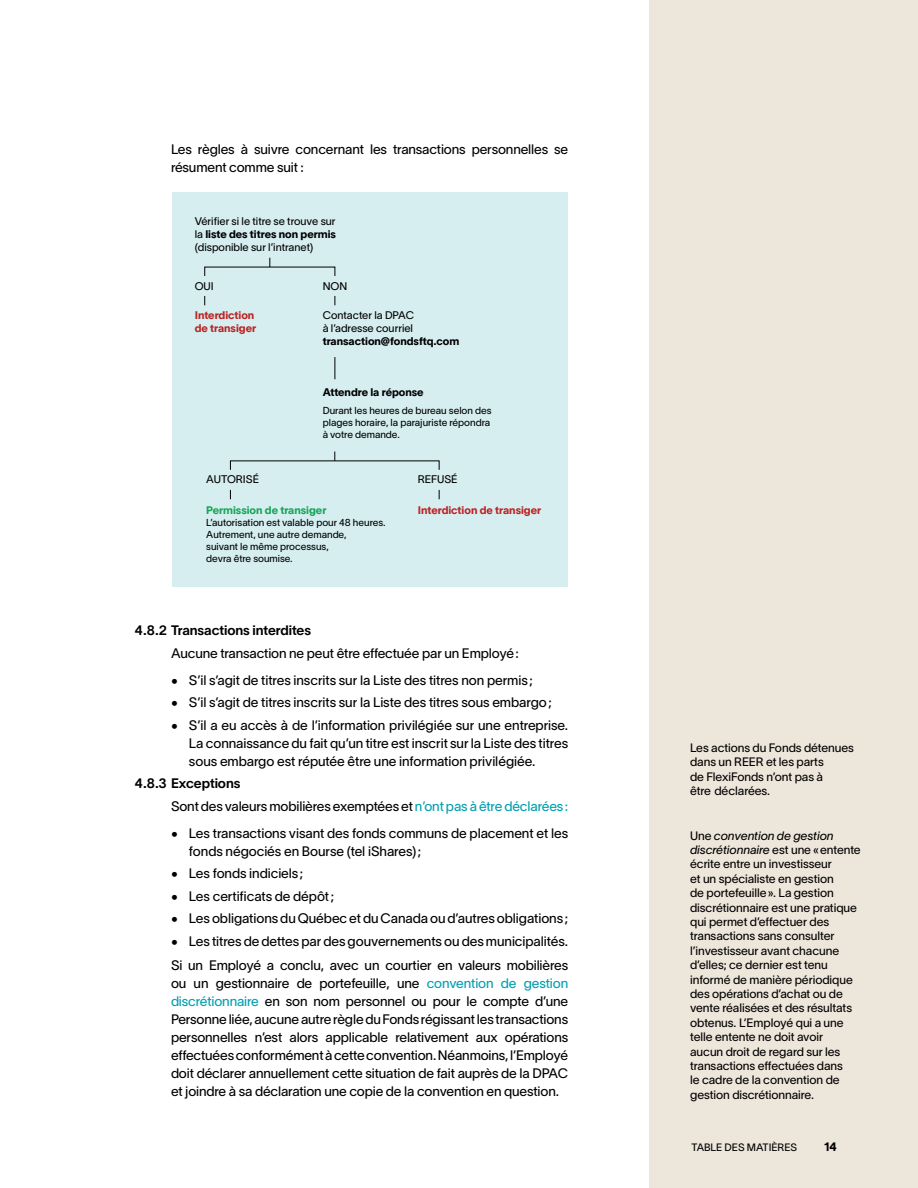
<style>
.page{position:relative;width:918px;height:1188px;background:#fff}
.page>*{position:absolute;margin:0;border:0;box-sizing:border-box;transform-origin:0 0}
.t1{font:13.5px/18px "Lausanne 350";letter-spacing:-.005em;color:#000}
.t2{font:13.5px "Lausanne 650";letter-spacing:-.005em;color:#000}
.t3{font:12px/14.4px "Lausanne 350";letter-spacing:-.005em;color:#000}
.t4{font:12px "Lausanne 800";color:#000}
.t5{font:10.8px/13px "Lausanne 350";color:#000}
.t6{font:10.8px "Lausanne 800";color:#000}
.t7{font:10.8px/13px "Lausanne 800";color:#bc2424}
.t8{font:10.8px "Lausanne 800";color:#19a558}
.t9{font:10.5px "Lausanne 350";color:#000}
.t10{font:9.9px/12px "Lausanne 350";color:#000}
.s1{font-family:"Lausanne 350"}
.s2{color:#00a0af}
.s3{font-style:italic}
</style>
<div class="page">
<div style="left:649px;top:0;width:269px;height:1188px;background:#ede6db"></div>
<div style="left:172px;top:193px;width:396px;height:394px;background:#d6eef0"></div>
<svg style="left:335px;top:357px;width:1px;height:22px"></svg>
<p class="t1" style="left:171px;top:139px;width:399px">Les règles à suivre concernant les transactions personnelles se résument comme suit :</p>
<p class="t5" style="left:195px;top:215px;width:142px">Vérifier si le titre se trouve sur</p>
<p class="t6" style="left:195px;top:228px;width:143px"><span class="s1">la</span> liste des titres non permis</p>
<p class="t5" style="left:195px;top:241px;width:120px">(disponible sur l’intranet)</p>
<p class="t5" style="left:195px;top:280px;width:21px">OUI</p>
<p class="t5" style="left:323px;top:280px;width:26px">NON</p>
<p class="t7" style="left:195px;top:308px;width:63px">Interdiction de transiger</p>
<p class="t5" style="left:323px;top:308px;width:93px">Contacter la DPAC à l’adresse courriel</p>
<p class="t6" style="left:323px;top:334px;width:138px">transaction@fondsftq.com</p>
<p class="t6" style="left:323px;top:386px;width:102px">Attendre la réponse</p>
<p class="t10" style="left:323px;top:404px;width:170px">Durant les heures de bureau selon des plages horaire, la parajuriste répondra à votre demande.</p>
<p class="t5" style="left:206px;top:472px;width:54px">AUTORISÉ</p>
<p class="t5" style="left:418px;top:472px;width:41px">REFUSÉ</p>
<p class="t8" style="left:206px;top:504px;width:122px">Permission de transiger</p>
<p class="t7" style="left:418px;top:504px;width:125px">Interdiction de transiger</p>
<p class="t10" style="left:206px;top:516px;width:181px">L’autorisation est valable pour 48 heures.<br>Autrement, une autre demande,<br>suivant le même processus,<br>devra être soumise.</p>
<p class="t2" style="left:135px;top:622px;width:177px">4.8.2 Transactions interdites</p>
<p class="t1" style="left:171px;top:643px;width:349px">Aucune transaction ne peut être effectuée par un Employé:</p>
<p class="t1" style="left:171px;top:670px;width:363px">• S’il s’agit de titres inscrits sur la Liste des titres non permis;</p>
<p class="t1" style="left:171px;top:693px;width:382px">• S’il s’agit de titres inscrits sur la Liste des titres sous embargo;</p>
<p class="t1" style="left:189px;top:715px;width:381px;text-align:justify;text-indent:-18px">• S’il a eu accès à de l’information privilégiée sur une entreprise.<br>La connaissance du fait qu’un titre est inscrit sur la Liste des titres sous embargo est réputée être une information privilégiée.</p>
<p class="t2" style="left:135px;top:775px;width:107px">4.8.3 Exceptions</p>
<p class="t1" style="left:171px;top:796px;width:399px">Sont des valeurs mobilières exemptées et <span class="s2">n’ont pas à être déclarées:</span></p>
<p class="t1" style="left:189px;top:823px;width:381px;text-indent:-18px">• Les transactions visant des fonds communs de placement et les fonds négociés en Bourse (tel iShares);</p>
<p class="t1" style="left:171px;top:864px;width:134px">• Les fonds indiciels;</p>
<p class="t1" style="left:171px;top:886px;width:165px">• Les certificats de dépôt;</p>
<p class="t1" style="left:171px;top:909px;width:399px">• Les obligations du Québec et du Canada ou d’autres obligations;</p>
<p class="t1" style="left:171px;top:928px;width:399px;line-height:24.8px">• Les titres de dettes par des gouvernements ou des municipalités.<br>Si un Employé a conclu, avec un courtier en valeurs mobilières</p>
<p class="t1" style="left:171px;top:974px;width:399px;text-align:justify">ou un gestionnaire de portefeuille, une <span class="s2">convention de gestion discrétionnaire</span> en son nom personnel ou pour le compte d’une Personne liée, aucune autre règle du Fonds régissant les transactions personnelles n’est alors applicable relativement aux opérations effectuées conformément à cette convention. Néanmoins, l’Employé doit déclarer annuellement cette situation de fait auprès de la DPAC et joindre à sa déclaration une copie de la convention en question.</p>
<p class="t3" style="left:690px;top:740px;width:165px">Les actions du Fonds détenues dans un REER et les parts<br>de FlexiFonds n’ont pas à<br>être déclarées.</p>
<p class="t3" style="left:690px;top:828px;width:172px">Une <span class="s3">convention de gestion discrétionnaire</span> est une «entente écrite entre un investisseur<br>et un spécialiste en gestion<br>de portefeuille». La gestion discrétionnaire est une pratique qui permet d’effectuer des transactions sans consulter l’investisseur avant chacune d’elles; ce dernier est tenu informé de manière périodique des opérations d’achat ou de vente réalisées et des résultats obtenus. L’Employé qui a une telle entente ne doit avoir<br>aucun droit de regard sur les transactions effectuées dans<br>le cadre de la convention de gestion discrétionnaire.</p>
<p class="t9" style="left:692px;top:1141px;width:107px">TABLE DES MATIÈRES</p>
<p class="t4" style="left:824px;top:1140px;width:14px">14</p>
</div>
